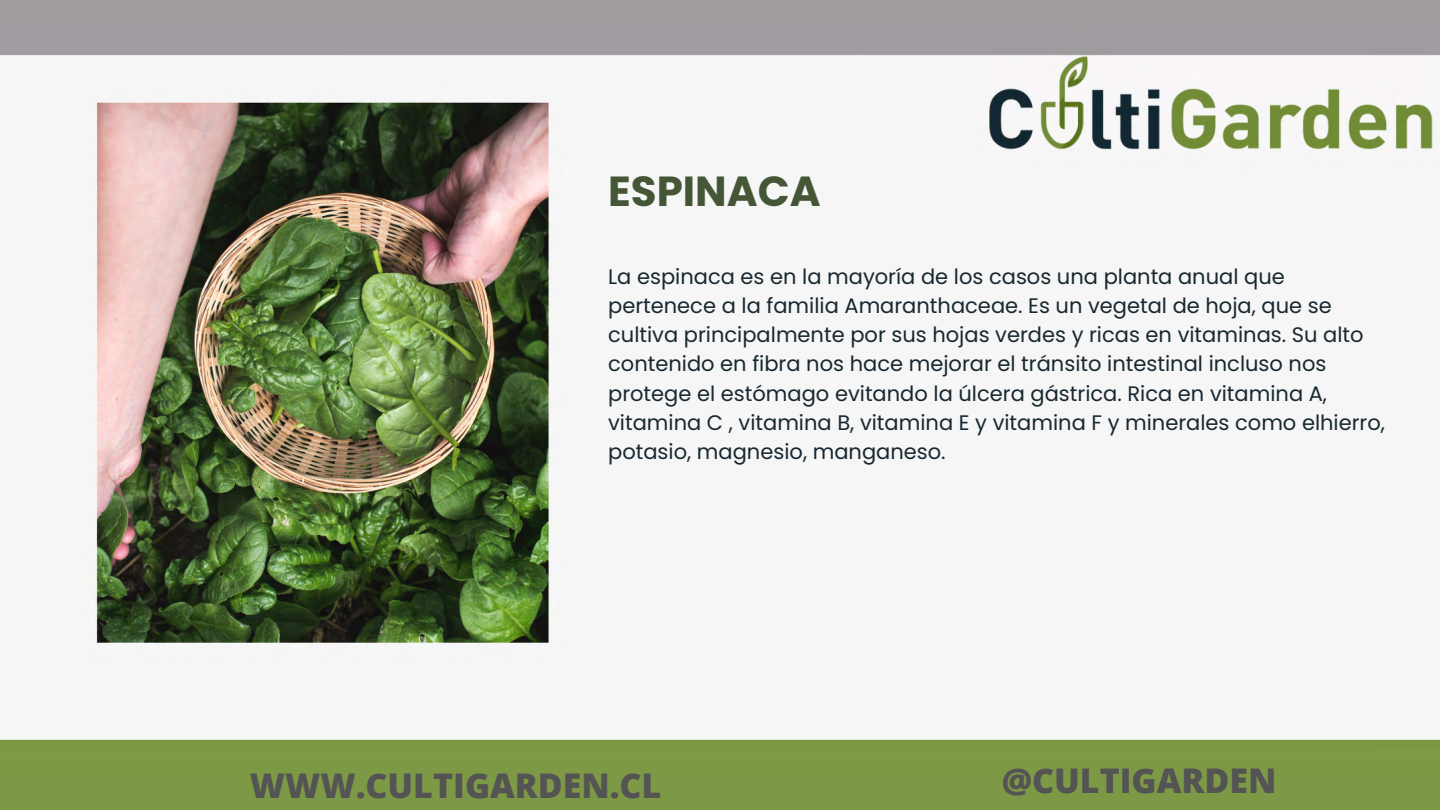
<style>
.page{position:relative;width:1440px;height:810px;background:#fff}
.page>*{position:absolute;margin:0;border:0;box-sizing:border-box;transform-origin:0 0}
.t1{font:700 42px "Poppins";color:#455636}
.t2{font:800 34px "Open Sans";color:#545454}
.t3{font:21px/29.2px "Poppins";color:#182830}
</style>
<div class="page">
<img style="left:0;top:0;width:1440px;height:810px">
<p class="t1" style="left:608px;top:161px;width:214px">ESPINACA</p>
<p class="t3" style="left:608px;top:262px;width:778px">La espinaca es en la mayoría de los casos una planta anual que pertenece a la familia Amaranthaceae. Es un vegetal de hoja, que se cultiva principalmente por sus hojas verdes y ricas en vitaminas. Su alto contenido en fibra nos hace mejorar el tránsito intestinal incluso nos protege el estómago evitando la úlcera gástrica. Rica en vitamina A, vitamina C , vitamina B, vitamina E y vitamina F y minerales como elhierro, potasio, magnesio, manganeso.</p>
<p class="t2" style="left:250px;top:762px;width:413px">WWW.CULTIGARDEN.CL</p>
<p class="t2" style="left:1002px;top:757px;width:276px">@CULTIGARDEN</p>
</div>
